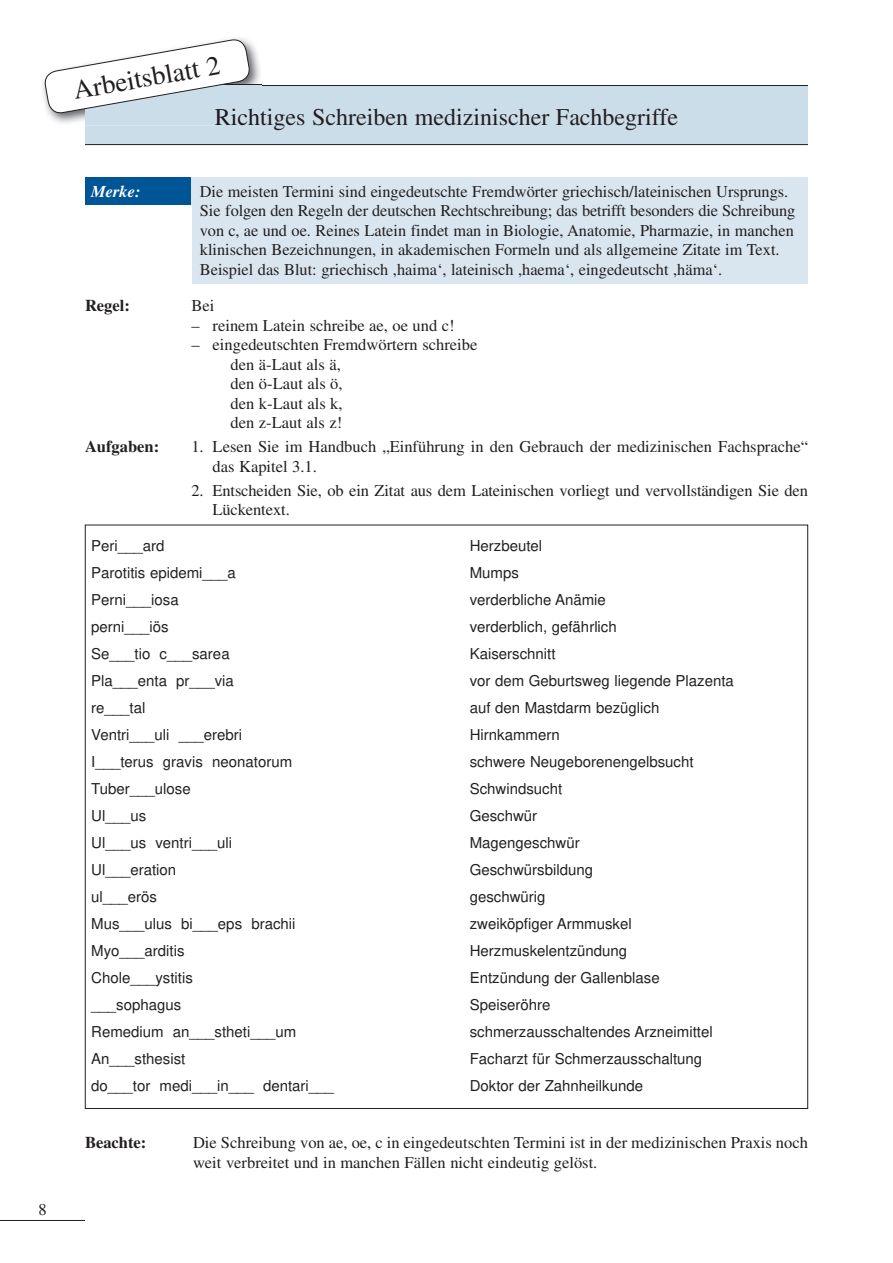
<style>
.page{position:relative;width:893px;height:1263px;background:#fff}
.page>*{position:absolute;margin:0;border:0;box-sizing:border-box;transform-origin:0 0}
.t1{font:27px "Times New Roman";color:#231f20}
.t2{font:24px "Times New Roman";color:#231f20}
.t3{font:16.5px/19.5px "Times New Roman";color:#231f20}
.t4{font:700 16.5px "Times New Roman";color:#231f20}
.t5{font:italic 700 16.5px "Times New Roman";color:#fff}
.t6{font:15px "Arial";color:#231f20}
.s1{color:#1b191c}
</style>
<div class="page">
<div style="left:85px;top:177px;width:106px;height:28px;background:#005596"></div>
<div style="left:191px;top:177px;width:617px;height:106px;background:#d9e6ef"></div>
<hr style="left:0;top:1220px;width:85px;height:1px;background:#231f20">
<hr style="left:85px;top:85px;width:723px;height:1px;background:#231f20">
<hr style="left:85px;top:144px;width:723px;height:1px;background:#231f20">
<img style="left:49px;top:43px;width:213px;height:80px">
<img style="left:86px;top:86px;width:176px;height:40px">
<img style="left:215px;top:108px;width:47px;height:18px">
<svg style="left:43px;top:38px;width:208px;height:77px"></svg>
<p class="t3" style="left:38px;top:1200px;width:10px">8</p>
<h1 class="t1" style="left:71px;top:77px;width:150px;rotate:-10deg">Arbeitsblatt 2</h1>
<h2 class="t2" style="left:215px;top:105px;width:465px"><span class="s1">Richt</span>iges Schreiben medizinischer Fachbegriffe</h2>
<p class="t5" style="left:91px;top:181px;width:51px">Merke:</p>
<p class="t3" style="left:200px;top:182px;width:597px">Die meisten Termini sind eingedeutschte Fremdwörter griechisch/lateinischen Ursprungs.<br>Sie folgen den Regeln der deutschen Rechtschreibung; das betrifft besonders die Schreibung von c, ae und oe. Reines Latein findet man in Biologie, Anatomie, Pharmazie, in manchen klinischen Bezeichnungen, in akademischen Formeln und als allgemeine Zitate im Text.<br>Beispiel das Blut: griechisch ,haima‘, lateinisch ,haema‘, eingedeutscht ,häma‘.</p>
<p class="t4" style="left:85px;top:300px;width:46px">Regel:</p>
<p class="t3" style="left:191px;top:297px;width:24px">Bei</p>
<p class="t3" style="left:191px;top:316px;width:265px">– reinem Latein schreibe ae, oe und c!</p>
<p class="t3" style="left:231px;top:336px;width:248px;text-indent:-39px">– eingedeutschten Fremdwörtern schreibe den ä-Laut als ä,<br>den ö-Laut als ö,<br>den k-Laut als k,<br>den z-Laut als z!</p>
<p class="t4" style="left:85px;top:441px;width:76px">Aufgaben:</p>
<p class="t3" style="left:213px;top:438px;width:597px;text-indent:-21px">1. Lesen Sie im Handbuch „Einführung in den Gebrauch der medizinischen Fachsprache“ das Kapitel 3.1.</p>
<p class="t3" style="left:213px;top:481px;width:597px;text-indent:-21px">2. Entscheiden Sie, ob ein Zitat aus dem Lateinischen vorliegt und vervollständigen Sie den<br>Lückentext.</p>
<p class="t6" style="left:91px;top:537px;width:75px">Peri___ard</p>
<p class="t6" style="left:470px;top:537px;width:74px">Herzbeutel</p>
<p class="t6" style="left:91px;top:564px;width:146px">Parotitis epidemi___a</p>
<p class="t6" style="left:470px;top:564px;width:51px">Mumps</p>
<p class="t6" style="left:91px;top:591px;width:89px">Perni___iosa</p>
<p class="t6" style="left:470px;top:591px;width:138px">verderbliche Anämie</p>
<p class="t6" style="left:91px;top:618px;width:79px">perni___iös</p>
<p class="t6" style="left:470px;top:618px;width:149px">verderblich, gefährlich</p>
<p class="t6" style="left:91px;top:645px;width:140px">Se___tio c___sarea</p>
<p class="t6" style="left:470px;top:645px;width:87px">Kaiserschnitt</p>
<p class="t6" style="left:91px;top:672px;width:144px">Pla___enta pr___via</p>
<p class="t6" style="left:470px;top:672px;width:266px">vor dem Geburtsweg liegende Plazenta</p>
<p class="t6" style="left:91px;top:699px;width:56px">re___tal</p>
<p class="t6" style="left:470px;top:699px;width:191px">auf den Mastdarm bezüglich</p>
<p class="t6" style="left:91px;top:726px;width:152px">Ventri___uli ___erebri</p>
<p class="t6" style="left:470px;top:726px;width:91px">Hirnkammern</p>
<p class="t6" style="left:91px;top:753px;width:202px">I___terus gravis neonatorum</p>
<p class="t6" style="left:470px;top:753px;width:225px">schwere Neugeborenengelbsucht</p>
<p class="t6" style="left:91px;top:780px;width:101px">Tuber___ulose</p>
<p class="t6" style="left:470px;top:780px;width:94px">Schwindsucht</p>
<p class="t6" style="left:91px;top:807px;width:57px">Ul___us</p>
<p class="t6" style="left:470px;top:807px;width:69px">Geschwür</p>
<p class="t6" style="left:91px;top:834px;width:142px">Ul___us ventri___uli</p>
<p class="t6" style="left:470px;top:834px;width:112px">Magengeschwür</p>
<p class="t6" style="left:91px;top:861px;width:87px">Ul___eration</p>
<p class="t6" style="left:470px;top:861px;width:125px">Geschwürsbildung</p>
<p class="t6" style="left:91px;top:888px;width:67px">ul___erös</p>
<p class="t6" style="left:470px;top:888px;width:77px">geschwürig</p>
<p class="t6" style="left:91px;top:915px;width:206px">Mus___ulus bi___eps brachii</p>
<p class="t6" style="left:470px;top:915px;width:164px">zweiköpfiger Armmuskel</p>
<p class="t6" style="left:91px;top:942px;width:95px">Myo___arditis</p>
<p class="t6" style="left:470px;top:942px;width:159px">Herzmuskelentzündung</p>
<p class="t6" style="left:91px;top:969px;width:103px">Chole___ystitis</p>
<p class="t6" style="left:470px;top:969px;width:192px">Entzündung der Gallenblase</p>
<p class="t6" style="left:91px;top:996px;width:92px">___sophagus</p>
<p class="t6" style="left:470px;top:996px;width:82px">Speiseröhre</p>
<p class="t6" style="left:91px;top:1023px;width:207px">Remedium an___stheti___um</p>
<p class="t6" style="left:470px;top:1023px;width:244px">schmerzausschaltendes Arzneimittel</p>
<p class="t6" style="left:91px;top:1050px;width:96px">An___sthesist</p>
<p class="t6" style="left:470px;top:1050px;width:234px">Facharzt für Schmerzausschaltung</p>
<p class="t6" style="left:91px;top:1077px;width:244px">do___tor medi___in___ dentari___</p>
<p class="t6" style="left:470px;top:1077px;width:175px">Doktor der Zahnheilkunde</p>
<p class="t4" style="left:85px;top:1137px;width:63px">Beachte:</p>
<p class="t3" style="left:193px;top:1134px;width:616px">Die Schreibung von ae, oe, c in eingedeutschten Termini ist in der medizinischen Praxis noch weit verbreitet und in manchen Fällen nicht eindeutig gelöst.</p>
</div>
